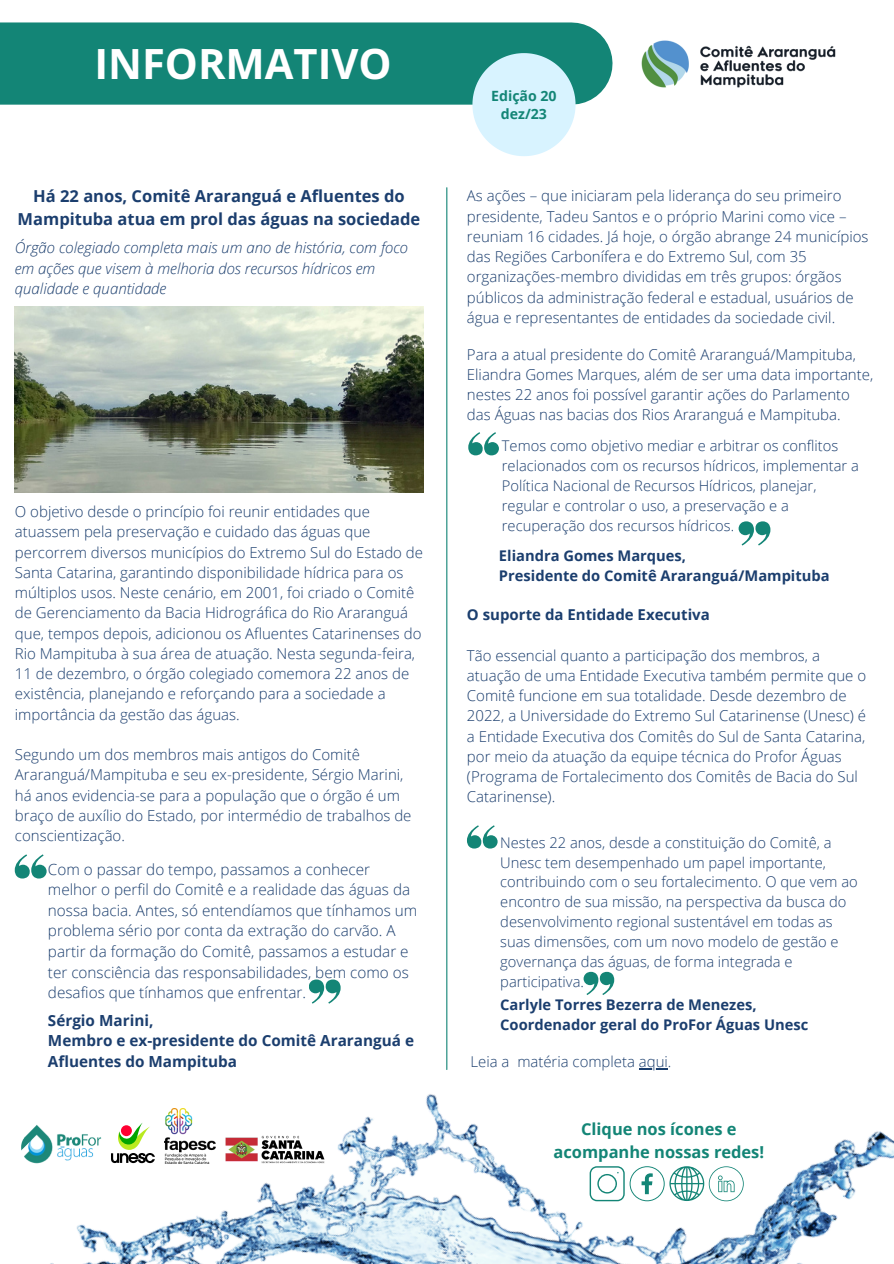
<style>
.page{position:relative;width:894px;height:1264px;background:#fff}
.page>*{position:absolute;margin:0;border:0;box-sizing:border-box;transform-origin:0 0}
.t1{font:700 41.7px "Open Sans";color:#fff}
.t2{font:700 16.5px/22.5px "Open Sans";color:#1b3e6e;text-align:center}
.t3{font:700 16.5px/22.6px "Open Sans";color:#138576;text-align:center}
.t4{font:300 15.3px/20.7px "Open Sans";color:#1b3e6e}
.t5{font:700 15.3px/20.7px "Open Sans";color:#1b3e6e}
.t6{font:300 15px/20.2px "Open Sans";color:#1b3e6e}
.t7{font:italic 300 15px/20.2px "Open Sans";color:#1b3e6e}
.t8{font:700 15px "Open Sans";color:#1b3e6e}
.t9{font:300 14.7px/19.8px "Open Sans";color:#1b3e6e}
.t10{font:700 14.7px "Open Sans";color:#1b3e6e}
.t11{font:700 14.1px "Open Sans";color:#138576}
</style>
<div class="page">
<div style="left:0;top:22px;width:571px;height:83px;background:#138576"></div>
<svg style="left:472px;top:53px;width:103px;height:103px"></svg>
<img style="left:14px;top:778px;width:879px;height:485px">
<img style="left:20px;top:1122px;width:83px;height:44px">
<svg style="left:111px;top:1122px;width:44px;height:41px"></svg>
<img style="left:164px;top:1108px;width:52px;height:55px">
<img style="left:223px;top:1129px;width:111px;height:36px">
<img style="left:641px;top:40px;width:195px;height:48px">
<svg style="left:589px;top:1166px;width:154px;height:35px"></svg>
<svg style="left:583px;top:971px;width:31px;height:24px"></svg>
<svg style="left:467px;top:825px;width:30px;height:23px"></svg>
<hr style="left:446px;top:188px;width:1px;height:881px;background:#138576">
<svg style="left:309px;top:979px;width:31px;height:24px"></svg>
<svg style="left:15px;top:854px;width:31px;height:24px"></svg>
<img style="left:15px;top:307px;width:408px;height:185px">
<svg style="left:638px;top:1068px;width:29px;height:1px"></svg>
<svg style="left:468px;top:432px;width:30px;height:23px"></svg>
<svg style="left:738px;top:521px;width:32px;height:24px"></svg>
<p class="t1" style="left:94px;top:35px;width:299px">INFORMATIVO</p>
<p class="t2" style="left:18px;top:185px;width:404px">Há 22 anos, Comitê Araranguá e Afluentes do<br>Mampituba atua em prol das águas na sociedade</p>
<p class="t7" style="left:15px;top:237px;width:395px">Órgão colegiado completa mais um ano de história, com foco em ações que visem à melhoria dos recursos hídricos em qualidade e quantidade</p>
<p class="t6" style="left:15px;top:501px;width:409px">O objetivo desde o princípio foi reunir entidades que atuassem pela preservação e cuidado das águas que percorrem diversos municípios do Extremo Sul do Estado de Santa Catarina, garantindo disponibilidade hídrica para os múltiplos usos. Neste cenário, em 2001, foi criado o Comitê de Gerenciamento da Bacia Hidrográfica do Rio Araranguá que, tempos depois, adicionou os Afluentes Catarinenses do Rio Mampituba à sua área de atuação. Nesta segunda-feira, 11 de dezembro, o órgão colegiado comemora 22 anos de existência, planejando e reforçando para a sociedade a importância da gestão das águas.</p>
<p class="t6" style="left:15px;top:744px;width:398px">Segundo um dos membros mais antigos do Comitê Araranguá/Mampituba e seu ex-presidente, Sérgio Marini, há anos evidencia-se para a população que o órgão é um braço de auxílio do Estado, por intermédio de trabalhos de conscientização.</p>
<p class="t4" style="left:48px;top:858px;width:371px">Com o passar do tempo, passamos a conhecer melhor o perfil do Comitê e a realidade das águas da nossa bacia. Antes, só entendíamos que tínhamos um problema sério por conta da extração do carvão. A partir da formação do Comitê, passamos a estudar e ter consciência das responsabilidades, bem como os desafios que tínhamos que enfrentar.</p>
<p class="t5" style="left:48px;top:1009px;width:107px">Sérgio Marini,</p>
<p class="t5" style="left:48px;top:1030px;width:367px">Membro e ex-presidente do Comitê Araranguá e<br>Afluentes do Mampituba</p>
<p class="t11" style="left:491px;top:85px;width:67px">Edição 20</p>
<p class="t11" style="left:500px;top:104px;width:48px">dez/23</p>
<p class="t6" style="left:467px;top:185px;width:403px">As ações – que iniciaram pela liderança do seu primeiro presidente, Tadeu Santos e o próprio Marini como vice – reuniam 16 cidades. Já hoje, o órgão abrange 24 municípios das Regiões Carbonífera e do Extremo Sul, com 35 organizações-membro divididas em três grupos: órgãos públicos da administração federal e estadual, usuários de água e representantes de entidades da sociedade civil.</p>
<p class="t6" style="left:467px;top:344px;width:408px">Para a atual presidente do Comitê Araranguá/Mampituba, Eliandra Gomes Marques, além de ser uma data importante, nestes 22 anos foi possível garantir ações do Parlamento das Águas nas bacias dos Rios Araranguá e Mampituba.</p>
<p class="t9" style="left:502px;top:435px;width:358px">Temos como objetivo mediar e arbitrar os conflitos relacionados com os recursos hídricos, implementar a Política Nacional de Recursos Hídricos, planejar, regular e controlar o uso, a preservação e a recuperação dos recursos hídricos.</p>
<p class="t10" style="left:499px;top:545px;width:189px">Eliandra Gomes Marques,</p>
<p class="t10" style="left:499px;top:565px;width:332px">Presidente do Comitê Araranguá/Mampituba</p>
<p class="t8" style="left:467px;top:604px;width:244px">O suporte da Entidade Executiva</p>
<p class="t6" style="left:467px;top:644px;width:400px">Tão essencial quanto a participação dos membros, a atuação de uma Entidade Executiva também permite que o Comitê funcione em sua totalidade. Desde dezembro de 2022, a Universidade do Extremo Sul Catarinense (Unesc) é a Entidade Executiva dos Comitês do Sul de Santa Catarina, por meio da atuação da equipe técnica do Profor Águas (Programa de Fortalecimento dos Comitês de Bacia do Sul Catarinense).</p>
<p class="t9" style="left:500px;top:832px;width:359px">Nestes 22 anos, desde a constituição do Comitê, a Unesc tem desempenhado um papel importante, contribuindo com o seu fortalecimento. O que vem ao encontro de sua missão, na perspectiva da busca do desenvolvimento regional sustentável em todas as suas dimensões, com um novo modelo de gestão e governança das águas, de forma integrada e participativa.</p>
<p class="t10" style="left:500px;top:994px;width:258px">Carlyle Torres Bezerra de Menezes,</p>
<p class="t10" style="left:500px;top:1014px;width:309px">Coordenador geral do ProFor Águas Unesc</p>
<p class="t6" style="left:470px;top:1051px;width:202px">Leia a matéria completa aqui.</p>
<p class="t3" style="left:553px;top:1117px;width:212px">Clique nos ícones e acompanhe nossas redes!</p>
</div>
